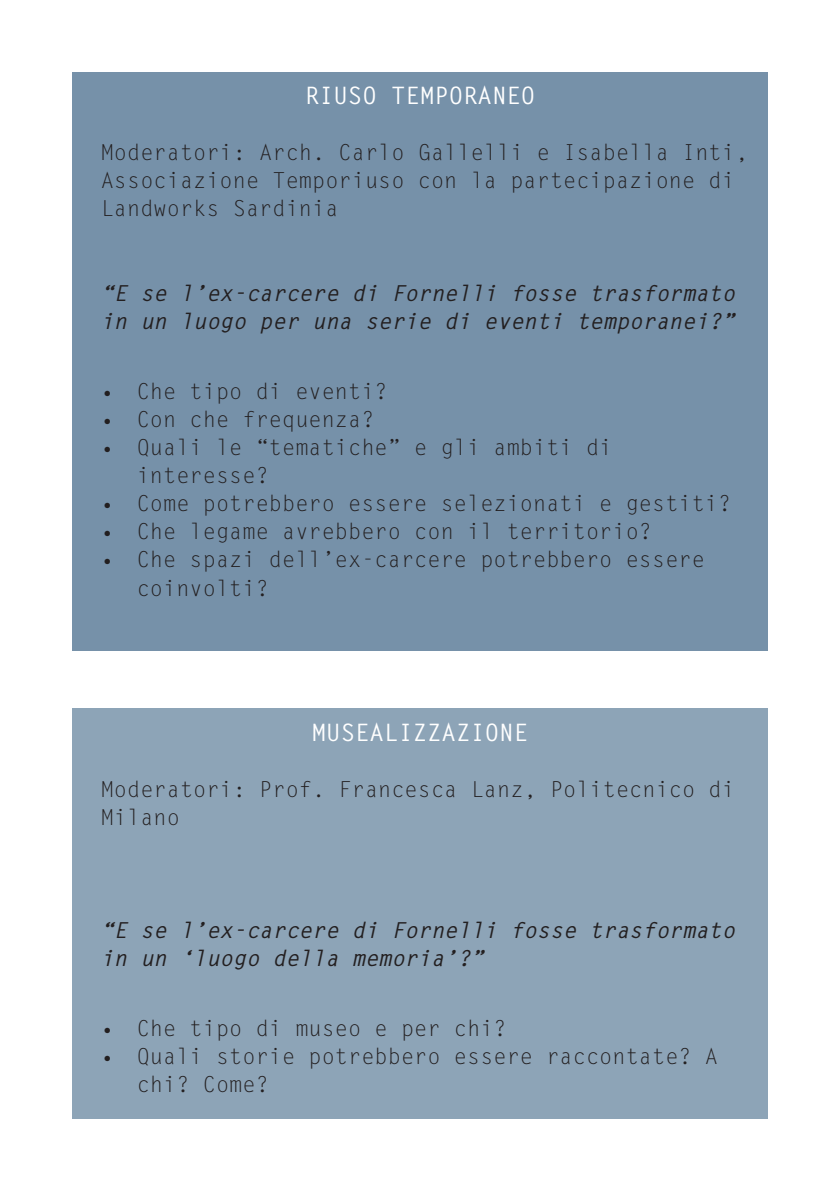
<style>
.page{position:relative;width:840px;height:1191px;background:#fff}
.page>*{position:absolute;margin:0;border:0;box-sizing:border-box;transform-origin:0 0}
.t1{font:700 24px "Letter Gothic Std";color:#fff}
.t2{font:22px/28px "Letter Gothic Std";color:#231f20}
.t3{font:italic 700 22px/28px "Letter Gothic Std";color:#231f20}
</style>
<div class="page">
<div style="left:72px;top:72px;width:695px;height:579px;background:#7691a9"></div>
<div style="left:72px;top:709px;width:695px;height:410px;background:#8da4b7"></div>
<p class="t1" style="left:304px;top:80px;width:232px">RIUSO TEMPORANEO</p>
<p class="t2" style="left:101px;top:139px;width:648px">Moderatori: Arch. Carlo Gallelli e Isabella Inti,<br>Associazione Temporiuso con la partecipazione di<br>Landworks Sardinia</p>
<p class="t3" style="left:101px;top:280px;width:635px">“E se l’ex-carcere di Fornelli fosse trasformato in un luogo per una serie di eventi temporanei?”</p>
<p class="t2" style="left:101px;top:378px;width:288px">• Che tipo di eventi?</p>
<p class="t2" style="left:101px;top:406px;width:275px">• Con che frequenza?</p>
<p class="t2" style="left:137px;top:434px;width:477px;text-indent:-36px">• Quali le “tematiche” e gli ambiti di interesse?</p>
<p class="t2" style="left:101px;top:490px;width:632px">• Come potrebbero essere selezionati e gestiti?</p>
<p class="t2" style="left:101px;top:518px;width:552px">• Che legame avrebbero con il territorio?</p>
<p class="t2" style="left:137px;top:546px;width:569px;text-indent:-36px">• Che spazi dell’ex-carcere potrebbero essere coinvolti?</p>
<p class="t1" style="left:312px;top:717px;width:218px">MUSEALIZZAZIONE</p>
<p class="t2" style="left:101px;top:775px;width:635px">Moderatori: Prof. Francesca Lanz, Politecnico di<br>Milano</p>
<p class="t3" style="left:101px;top:916px;width:635px">“E se l’ex-carcere di Fornelli fosse trasformato in un ‘luogo della memoria’?”</p>
<p class="t2" style="left:101px;top:1015px;width:407px">• Che tipo di museo e per chi?</p>
<p class="t2" style="left:137px;top:1043px;width:582px;text-indent:-36px">• Quali storie potrebbero essere raccontate? A chi? Come?</p>
</div>
